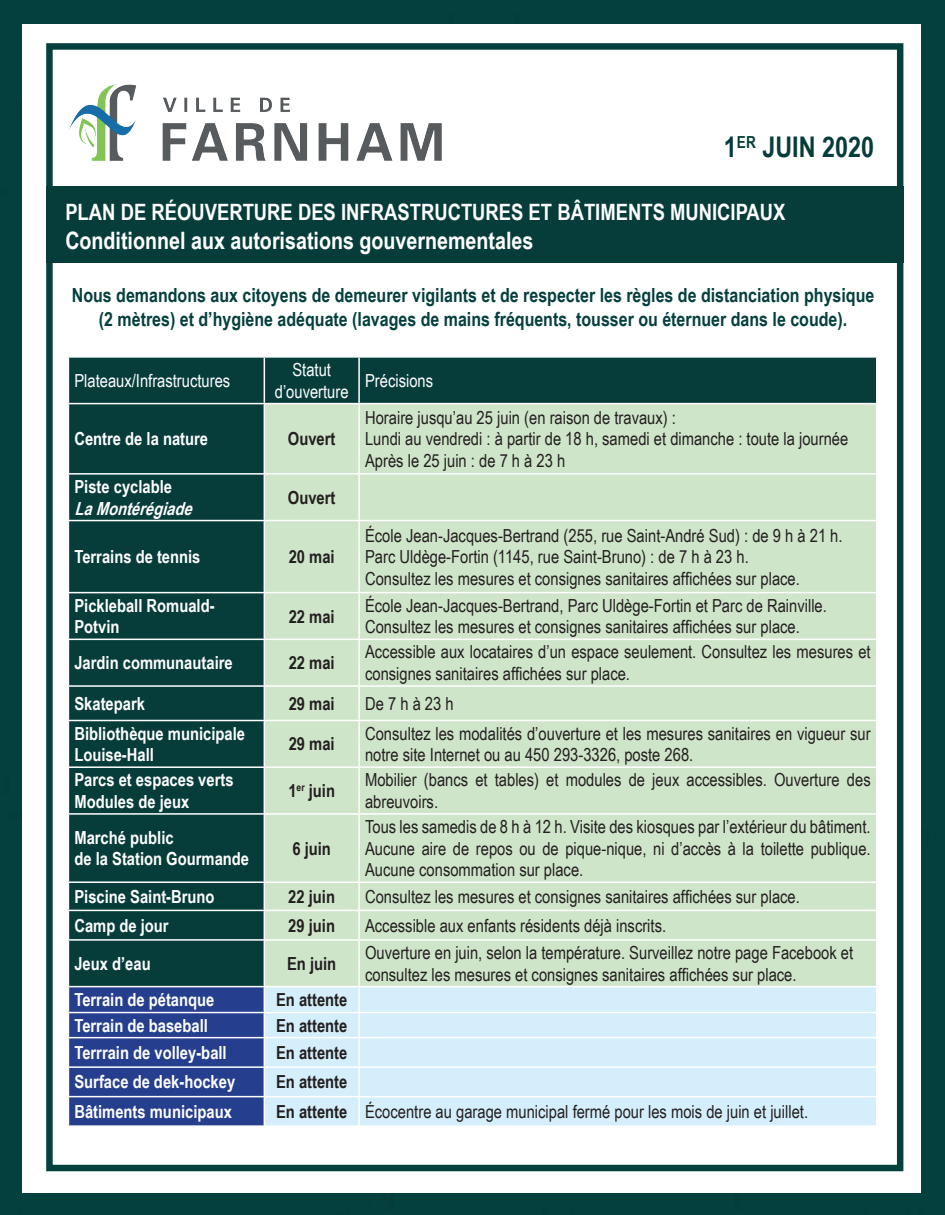
<style>
.page{position:relative;width:945px;height:1215px;background:#04403d}
.page>*{position:absolute;margin:0;border:0;box-sizing:border-box;transform-origin:0 0}
.t1{font:700 28.5px "Arial Narrow";color:#063d3b}
.t2{font:700 24px "Arial Narrow";color:#fff}
.t3{font:700 22.5px "Arial Narrow";color:#fff}
.t4{font:700 19.5px/24px "Arial Narrow";color:#04403d;text-align:center}
.t5{font:18px/21.6px "Arial Narrow";color:#231f20}
.t6{font:700 18px/21.6px "Arial Narrow";color:#fff}
.t7{font:700 18px "Arial Narrow";color:#231f20}
.t8{font:18px/21.6px "Arial Narrow";color:#fff;text-align:center}
.t9{font:italic 700 18px "Arial Narrow";color:#fff}
.s1{font-weight:700}
</style>
<div class="page">
<div style="left:22px;top:24px;width:899px;height:1169px;background:#fff"></div>
<div style="left:46px;top:43px;width:857px;height:1128px;border:6px solid #04403d"></div>
<div style="left:46px;top:186px;width:857px;height:77px;background:#063d3b"></div>
<div style="left:69px;top:358px;width:807px;height:45px;background:#063d3b"></div>
<div style="left:69px;top:404px;width:195px;height:535px;background:#063d3b"></div>
<div style="left:265px;top:404px;width:611px;height:582px;background:#cfe5c9"></div>
<div style="left:68px;top:882px;width:196px;height:28px;background:#063d3b"></div>
<div style="left:68px;top:940px;width:196px;height:47px;background:#063d3b"></div>
<div style="left:265px;top:987px;width:611px;height:138px;background:#d4effb"></div>
<hr style="left:358px;top:404px;width:2px;height:69px;background:#fff">
<hr style="left:68px;top:473px;width:196px;height:2px;background:#fff">
<hr style="left:359px;top:473px;width:519px;height:2px;background:#fff">
<hr style="left:68px;top:520px;width:196px;height:1px;background:#fff">
<hr style="left:264px;top:473px;width:95px;height:2px;background:#fff">
<hr style="left:358px;top:475px;width:2px;height:45px;background:#fff">
<hr style="left:264px;top:520px;width:95px;height:1px;background:#fff">
<hr style="left:68px;top:592px;width:196px;height:1px;background:#fff">
<hr style="left:68px;top:639px;width:196px;height:1px;background:#fff">
<hr style="left:68px;top:685px;width:196px;height:2px;background:#fff">
<hr style="left:68px;top:720px;width:196px;height:1px;background:#fff">
<hr style="left:68px;top:766px;width:196px;height:2px;background:#fff">
<hr style="left:68px;top:813px;width:196px;height:2px;background:#fff">
<hr style="left:68px;top:881px;width:196px;height:2px;background:#fff">
<hr style="left:68px;top:910px;width:196px;height:1px;background:#fff">
<svg style="left:68px;top:883px;width:1px;height:29px"></svg>
<hr style="left:68px;top:939px;width:196px;height:2px;background:#fff">
<hr style="left:68px;top:941px;width:1px;height:45px;background:#fff">
<hr style="left:68px;top:986px;width:196px;height:1px;background:#fff">
<hr style="left:264px;top:881px;width:95px;height:2px;background:#fff">
<hr style="left:264px;top:910px;width:95px;height:1px;background:#fff">
<hr style="left:264px;top:939px;width:95px;height:2px;background:#fff">
<hr style="left:264px;top:1012px;width:95px;height:1px;background:#fff">
<hr style="left:264px;top:1037px;width:95px;height:1px;background:#fff">
<hr style="left:264px;top:1066px;width:95px;height:2px;background:#fff">
<hr style="left:264px;top:1096px;width:95px;height:1px;background:#fff">
<svg style="left:68px;top:987px;width:197px;height:139px;background:#324b95"></svg>
<hr style="left:264px;top:1125px;width:95px;height:2px;background:#fff">
<hr style="left:264px;top:592px;width:95px;height:1px;background:#fff">
<hr style="left:264px;top:639px;width:95px;height:1px;background:#fff">
<hr style="left:264px;top:685px;width:95px;height:2px;background:#fff">
<hr style="left:264px;top:720px;width:95px;height:1px;background:#fff">
<hr style="left:264px;top:766px;width:95px;height:2px;background:#fff">
<hr style="left:264px;top:813px;width:95px;height:2px;background:#fff">
<hr style="left:359px;top:520px;width:519px;height:1px;background:#fff">
<hr style="left:358px;top:521px;width:2px;height:71px;background:#fff">
<hr style="left:359px;top:592px;width:519px;height:1px;background:#fff">
<hr style="left:358px;top:593px;width:2px;height:46px;background:#fff">
<hr style="left:359px;top:639px;width:519px;height:1px;background:#fff">
<hr style="left:358px;top:640px;width:2px;height:45px;background:#fff">
<hr style="left:359px;top:685px;width:519px;height:2px;background:#fff">
<hr style="left:358px;top:687px;width:2px;height:33px;background:#fff">
<hr style="left:359px;top:720px;width:519px;height:1px;background:#fff">
<hr style="left:358px;top:721px;width:2px;height:45px;background:#fff">
<hr style="left:359px;top:766px;width:519px;height:2px;background:#fff">
<hr style="left:358px;top:768px;width:2px;height:45px;background:#fff">
<hr style="left:359px;top:813px;width:519px;height:2px;background:#fff">
<hr style="left:358px;top:815px;width:2px;height:66px;background:#fff">
<hr style="left:358px;top:911px;width:2px;height:28px;background:#fff">
<hr style="left:359px;top:881px;width:519px;height:2px;background:#fff">
<hr style="left:358px;top:883px;width:2px;height:27px;background:#fff">
<hr style="left:359px;top:910px;width:519px;height:1px;background:#fff">
<hr style="left:359px;top:939px;width:519px;height:2px;background:#fff">
<hr style="left:358px;top:941px;width:2px;height:45px;background:#fff">
<hr style="left:358px;top:987px;width:2px;height:25px;background:#fff">
<hr style="left:359px;top:1012px;width:519px;height:1px;background:#fff">
<hr style="left:358px;top:1013px;width:2px;height:24px;background:#fff">
<hr style="left:359px;top:1037px;width:519px;height:1px;background:#fff">
<hr style="left:358px;top:1038px;width:2px;height:28px;background:#fff">
<hr style="left:359px;top:1066px;width:519px;height:2px;background:#fff">
<hr style="left:358px;top:1068px;width:2px;height:28px;background:#fff">
<hr style="left:359px;top:1096px;width:519px;height:1px;background:#fff">
<hr style="left:358px;top:1097px;width:2px;height:28px;background:#fff">
<hr style="left:264px;top:358px;width:1px;height:45px;background:#fff">
<hr style="left:358px;top:358px;width:2px;height:45px;background:#fff">
<img style="left:70px;top:84px;width:372px;height:77px">
<h1 class="t1" style="left:724px;top:126px;width:152px">1<sup>ER</sup> JUIN 2020</h1>
<p class="t3" style="left:65px;top:195px;width:722px">PLAN DE RÉOUVERTURE DES INFRASTRUCTURES ET BÂTIMENTS MUNICIPAUX</p>
<h2 class="t2" style="left:65px;top:222px;width:470px">Conditionnel aux autorisations gouvernementales</h2>
<p class="t4" style="left:72px;top:282px;width:804px">Nous demandons aux citoyens de demeurer vigilants et de respecter les règles de distanciation physique (2 mètres) et d’hygiène adéquate (lavages de mains fréquents, tousser ou éternuer dans le coude).</p>
<p class="t8" style="left:74px;top:369px;width:157px">Plateaux/Infrastructures</p>
<p class="t8" style="left:275px;top:358px;width:75px">Statut d’ouverture</p>
<p class="t8" style="left:365px;top:369px;width:70px">Précisions</p>
<p class="t6" style="left:74px;top:427px;width:135px">Centre de la nature</p>
<p class="t7" style="left:288px;top:425px;width:49px">Ouvert</p>
<p class="t5" style="left:365px;top:406px;width:485px">Horaire jusqu’au 25 juin (en raison de travaux) :<br>Lundi au vendredi : à partir de 18 h, samedi et dimanche : toute la journée<br>Après le 25 juin : de 7 h à 23 h</p>
<p class="t6" style="left:74px;top:475px;width:99px">Piste cyclable</p>
<p class="t9" style="left:74px;top:495px;width:126px">LaMontérégiade</p>
<p class="t7" style="left:288px;top:484px;width:49px">Ouvert</p>
<p class="t6" style="left:74px;top:545px;width:128px">Terrains de tennis</p>
<p class="t7" style="left:289px;top:543px;width:47px">20 mai</p>
<p class="t6" style="left:74px;top:594px;width:142px">Pickleball Romuald-<br>Potvin</p>
<p class="t7" style="left:289px;top:603px;width:47px">22 mai</p>
<p class="t5" style="left:365px;top:524px;width:479px">École Jean-Jacques-Bertrand (255, rue Saint-André Sud) : de 9 h à 21 h.<br>Parc Uldège-Fortin (1145, rue Saint-Bruno) : de 7 h à 23 h.<br>Consultez les mesures et consignes sanitaires affichées sur place.</p>
<p class="t5" style="left:365px;top:594px;width:463px">École Jean-Jacques-Bertrand, Parc Uldège-Fortin et Parc de Rainville.<br>Consultez les mesures et consignes sanitaires affichées sur place.</p>
<p class="t6" style="left:74px;top:651px;width:160px">Jardin communautaire</p>
<p class="t7" style="left:289px;top:649px;width:47px">22 mai</p>
<p class="t5" style="left:365px;top:641px;width:507px">Accessible aux locataires d’un espace seulement. Consultez les mesures et consignes sanitaires affichées sur place.</p>
<p class="t6" style="left:74px;top:692px;width:72px">Skatepark</p>
<p class="t7" style="left:289px;top:690px;width:47px">29 mai</p>
<p class="t5" style="left:365px;top:692px;width:90px">De 7 h à 23 h</p>
<p class="t6" style="left:74px;top:722px;width:172px">Bibliothèque municipale<br>Louise-Hall</p>
<p class="t7" style="left:289px;top:730px;width:47px">29 mai</p>
<p class="t5" style="left:365px;top:722px;width:507px">Consultez les modalités d’ouverture et les mesures sanitaires en vigueur sur notre site Internet ou au 450 293-3326, poste 268.</p>
<p class="t6" style="left:74px;top:768px;width:161px">Parcs et espaces verts<br>Modules de jeux</p>
<p class="t7" style="left:288px;top:777px;width:48px">1<sup>er</sup> juin</p>
<p class="t5" style="left:365px;top:769px;width:507px">Mobilier (bancs et tables) et modules de jeux accessibles. Ouverture des abreuvoirs.</p>
<p class="t6" style="left:74px;top:826px;width:176px">Marché public<br>de la Station Gourmande</p>
<p class="t7" style="left:292px;top:835px;width:40px">6 juin</p>
<p class="t5" style="left:365px;top:815px;width:507px;text-align:justify">Tous les samedis de 8 h à 12 h. Visite des kiosques par l’extérieur du bâtiment.<br>Aucune aire de repos ou de pique-nique, ni d’accès à la toilette publique.<br>Aucune consommation sur place.</p>
<p class="t6" style="left:74px;top:885px;width:142px">Piscine Saint-Bruno</p>
<p class="t7" style="left:288px;top:883px;width:48px">22 juin</p>
<p class="t5" style="left:365px;top:885px;width:436px">Consultez les mesures et consignes sanitaires affichées sur place.</p>
<p class="t6" style="left:74px;top:914px;width:96px">Camp de jour</p>
<p class="t7" style="left:288px;top:912px;width:48px">29 juin</p>
<p class="t5" style="left:365px;top:914px;width:303px">Accessible aux enfants résidents déjà inscrits.</p>
<p class="t6" style="left:74px;top:952px;width:78px">Jeux d’eau</p>
<p class="t7" style="left:287px;top:950px;width:51px">En juin</p>
<p class="t5" style="left:365px;top:941px;width:490px">Ouverture en juin, selon la température. Surveillez notre page Facebook et consultez les mesures et consignes sanitaires affichées sur place.</p>
<p class="t6" style="left:74px;top:988px;width:142px">Terrain de pétanque</p>
<p class="t7" style="left:276px;top:986px;width:73px">En attente</p>
<p class="t6" style="left:74px;top:1014px;width:135px">Terrain de baseball</p>
<p class="t7" style="left:276px;top:1012px;width:73px">En attente</p>
<p class="t6" style="left:74px;top:1041px;width:154px">Terrrain de volley-ball</p>
<p class="t7" style="left:276px;top:1039px;width:73px">En attente</p>
<p class="t6" style="left:74px;top:1070px;width:162px">Surface de dek-hockey</p>
<p class="t7" style="left:276px;top:1068px;width:73px">En attente</p>
<p class="t6" style="left:74px;top:1100px;width:159px">Bâtiments municipaux</p>
<p class="t5" style="left:276px;top:1100px;width:534px"><span class="s1">En attente</span> Écocentre au garage municipal fermé pour les mois de juin et juillet.</p>
</div>
